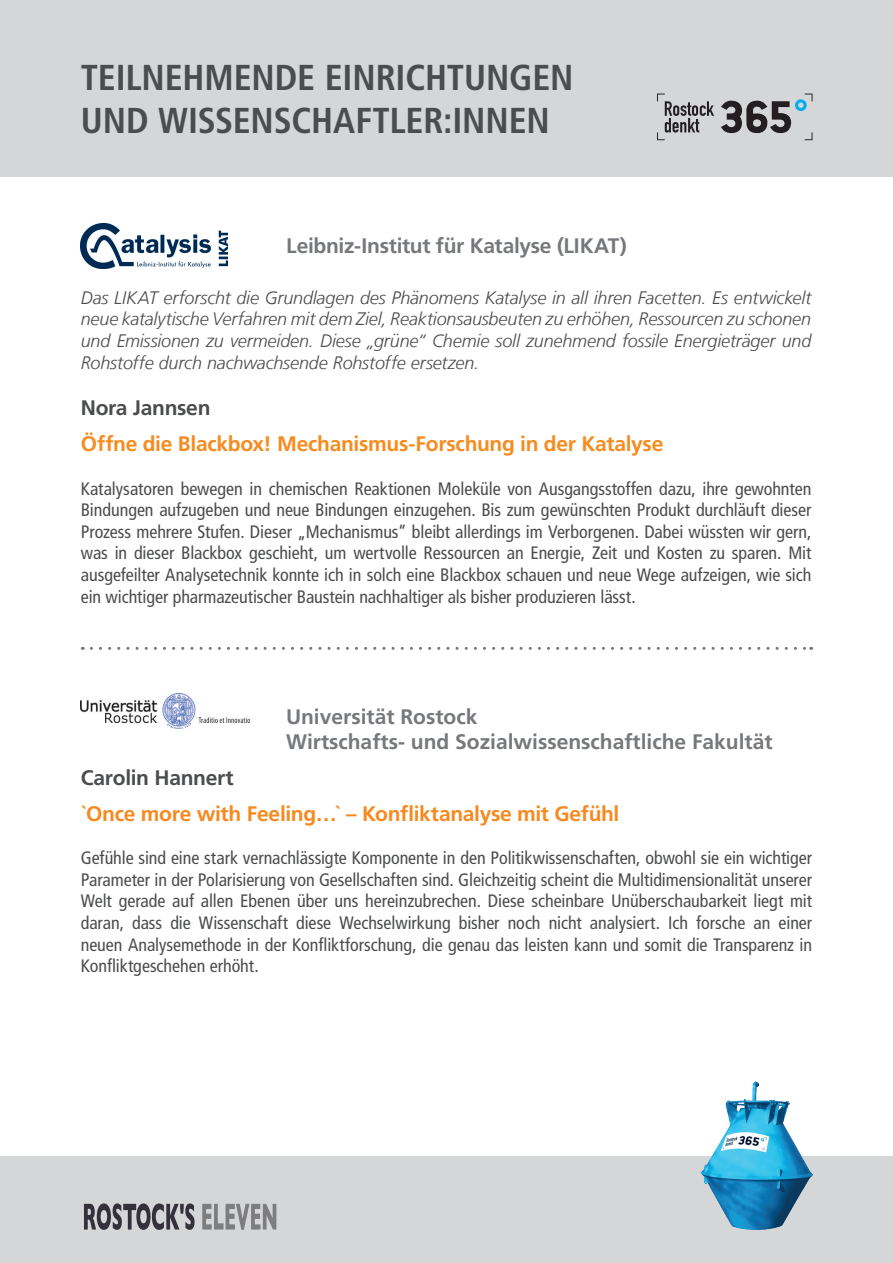
<style>
.page{position:relative;width:893px;height:1263px;background:#fff}
.page>*{position:absolute;margin:0;border:0;box-sizing:border-box;transform-origin:0 0}
.t1{font:700 condensed 36px/43.2px "Frutiger LT Com";letter-spacing:-.005em;color:#4b4c4d}
.t2{font:700 21px/25.2px "Frutiger LT Com";color:#76787b}
.t3{font:700 21px "Frutiger LT Com";letter-spacing:-.015em;color:#f68c1f}
.t4{font:700 21px "Frutiger LT Com";letter-spacing:-.015em;color:#f6891f}
.t5{font:700 21px "Frutiger LT Com";letter-spacing:-.015em;color:#4b4c4d}
.t6{font:condensed 18px/21.6px "Frutiger LT Com";letter-spacing:-.005em;color:#4b4c4d;text-align:justify}
.t7{font:italic 300 18px/21.6px "Frutiger LT Com";letter-spacing:-.01em;color:#4b4c4d;text-align:justify}
</style>
<div class="page">
<div style="left:0;top:0;width:893px;height:176px;background:#d5d6d8"></div>
<div style="left:0;top:1156px;width:893px;height:107px;background:#d5d6d8"></div>
<svg style="left:657px;top:94px;width:57px;height:46px"></svg>
<svg style="left:721px;top:94px;width:91px;height:46px"></svg>
<svg style="left:84px;top:1203px;width:111px;height:27px"></svg>
<svg style="left:202px;top:1204px;width:74px;height:26px"></svg>
<img style="left:700px;top:1081px;width:113px;height:149px">
<svg style="left:91px;top:647px;width:721px;height:3px"></svg>
<img style="left:80px;top:693px;width:169px;height:35px">
<img style="left:81px;top:223px;width:147px;height:46px">
<h1 class="t1" style="left:81px;top:56px;width:494px">TEILNEHMENDE EINRICHTUNGEN<br>UND WISSENSCHAFTLER:INNEN</h1>
<p class="t2" style="left:286px;top:233px;width:342px">Leibniz-Institut für Katalyse (LIKAT)</p>
<p class="t7" style="left:81px;top:286px;width:732px">Das LIKAT erforscht die Grundlagen des Phänomens Katalyse in all ihren Facetten. Es entwickelt neue katalytische Verfahren mit dem Ziel, Reaktionsausbeuten zu erhöhen, Ressourcen zu schonen und Emissionen zu vermeiden. Diese „grüne“ Chemie soll zunehmend fossile Energieträger und Rohstoffe durch nachwachsende Rohstoffe ersetzen.</p>
<p class="t5" style="left:81px;top:395px;width:131px">Nora Jannsen</p>
<p class="t3" style="left:81px;top:431px;width:584px">Öffne die Blackbox! Mechanismus-Forschung in der Katalyse</p>
<p class="t6" style="left:81px;top:477px;width:732px">Katalysatoren bewegen in chemischen Reaktionen Moleküle von Ausgangsstoffen dazu, ihre gewohnten Bindungen aufzugeben und neue Bindungen einzugehen. Bis zum gewünschten Produkt durchläuft dieser Prozess mehrere Stufen. Dieser „Mechanismus“ bleibt allerdings im Verborgenen. Dabei wüssten wir gern, was in dieser Blackbox geschieht, um wertvolle Ressourcen an Energie, Zeit und Kosten zu sparen. Mit ausgefeilter Analysetechnik konnte ich in solch eine Blackbox schauen und neue Wege aufzeigen, wie sich ein wichtiger pharmazeutischer Baustein nachhaltiger als bisher produzieren lässt.</p>
<p class="t2" style="left:286px;top:704px;width:488px">Universität Rostock<br>Wirtschafts- und Sozialwissenschaftliche Fakultät</p>
<p class="t5" style="left:81px;top:765px;width:154px">Carolin Hannert</p>
<p class="t4" style="left:81px;top:801px;width:540px">`Once more with Feeling…` – Konfliktanalyse mit Gefühl</p>
<p class="t6" style="left:81px;top:847px;width:733px">Gefühle sind eine stark vernachlässigte Komponente in den Politikwissenschaften, obwohl sie ein wichtiger Parameter in der Polarisierung von Gesellschaften sind. Gleichzeitig scheint die Multidimensionalität unserer Welt gerade auf allen Ebenen über uns hereinzubrechen. Diese scheinbare Unüberschaubarkeit liegt mit daran, dass die Wissenschaft diese Wechselwirkung bisher noch nicht analysiert. Ich forsche an einer neuen Analysemethode in der Konfliktforschung, die genau das leisten kann und somit die Transparenz in Konfliktgeschehen erhöht.</p>
</div>
